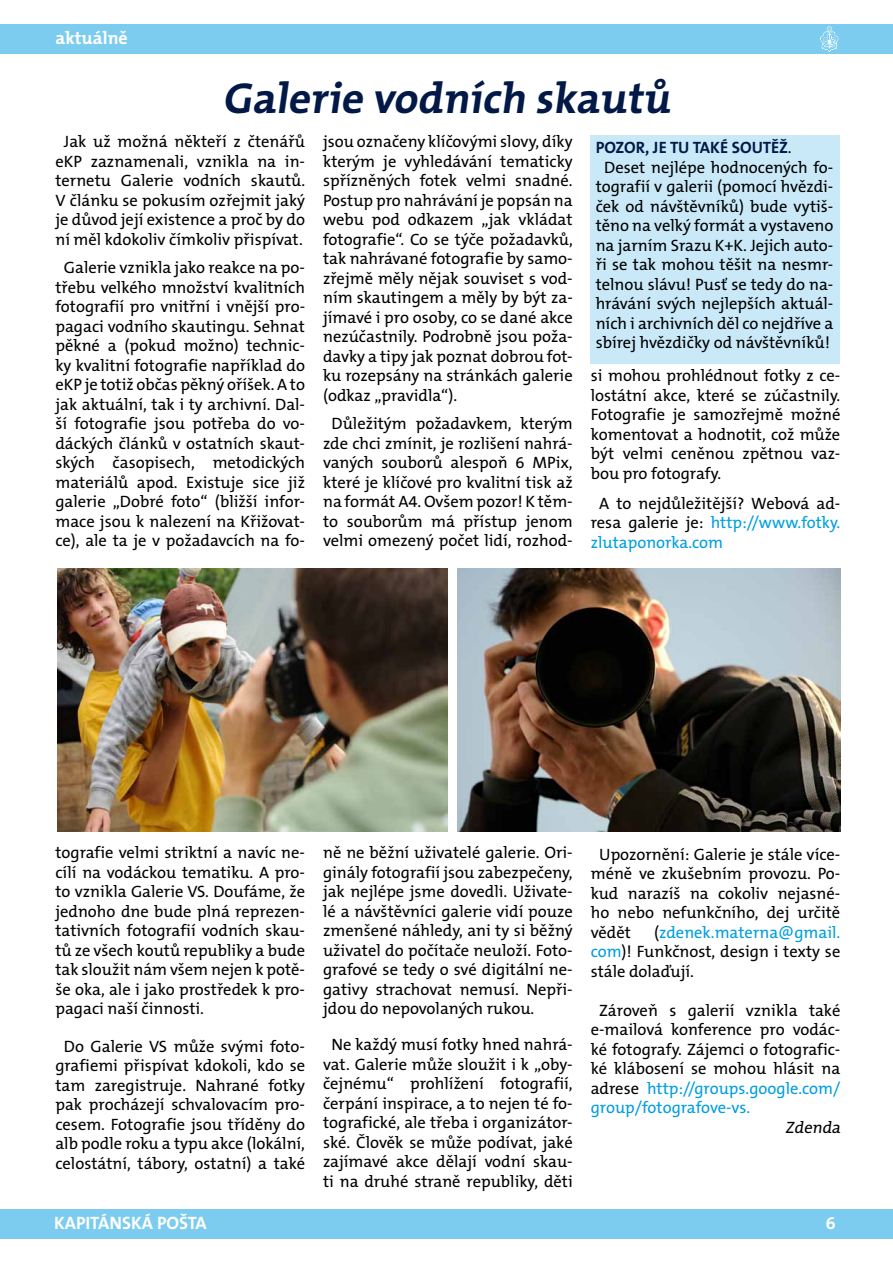
<style>
.page{position:relative;width:893px;height:1263px;background:#fff}
.page>*{position:absolute;margin:0;border:0;box-sizing:border-box;transform-origin:0 0}
.t1{font:700 43.5px "The Mix CE B7";color:#021948}
.t2{font:700 18px "The Mix CE B7";color:#fff}
.t3{font:16.5px/19.5px "The Mix CE B5 Plain";color:#000;text-align:justify}
.t4{font:700 16.5px "The Mix CE B7";color:#021948}
.s1{font-family:"The Mix CE B5 Plain";font-weight:400;color:#000}
.s2{color:#009ee0}
</style>
<div class="page">
<div style="left:0;top:1209px;width:893px;height:30px;background:#7bccee"></div>
<div style="left:0;top:24px;width:893px;height:30px;background:#7bccee"></div>
<svg style="left:820px;top:26px;width:19px;height:26px"></svg>
<img style="left:457px;top:568px;width:383px;height:263px">
<img style="left:57px;top:568px;width:391px;height:263px">
<div style="left:590px;top:135px;width:249px;height:228px;background:#c9e9f8"></div>
<p class="t2" style="left:55px;top:28px;width:74px">aktuálně</p>
<h1 class="t1" style="left:222px;top:74px;width:457px">Galerie vodních skautů</h1>
<p class="t3" style="left:55px;top:133px;width:251px;text-align:center">Jak už možná někteří z čtenářů eKP zaznamenali, vznikla na in&shy;ternetu Galerie vodních skautů.<br>V článku se pokusím ozřejmit jaký je důvod její existence a proč by do ní měl kdokoliv čímkoliv přispívat.</p>
<p class="t3" style="left:55px;top:259px;width:251px;text-align:center">Galerie vznikla jako reakce na po&shy;třebu velkého množství kvalitních fotografií pro vnitřní i vnější pro&shy;pagaci vodního skautingu. Sehnat pěkné a (pokud možno) technic&shy;ky kvalitní fotografie například do eKP je totiž občas pěkný oříšek. A to jak aktuální, tak i ty archivní. Dal&shy;ší fotografie jsou potřeba do vo&shy;dáckých článků v ostatních skaut&shy;ských časopisech, metodických materiálů apod. Existuje sice již galerie „Dobré foto“ (bližší infor&shy;mace jsou k nalezení na Křižovat&shy;ce), ale ta je v požadavcích na fo-</p>
<p class="t3" style="left:323px;top:133px;width:251px">jsou označeny klíčovými slovy, díky kterým je vyhledávání tematicky spřízněných fotek velmi snadné.<br>Postup pro nahrávání je popsán na webu pod odkazem „jak vkládat fotografie“. Co se týče požadavků, tak nahrávané fotografie by samo&shy;zřejmě měly nějak souviset s vod&shy;ním skautingem a měly by být za&shy;jímavé i pro osoby, co se dané akce nezúčastnily. Podrobně jsou poža&shy;davky a tipy jak poznat dobrou fot&shy;ku rozepsány na stránkách galerie (odkaz „pravidla“).</p>
<p class="t3" style="left:323px;top:415px;width:251px;text-align:center">Důležitým požadavkem, kterým zde chci zmínit, je rozlišení nahrá&shy;vaných souborů alespoň 6 MPix, které je klíčové pro kvalitní tisk až na formát A4. Ovšem pozor! K těm&shy;to souborům má přístup jenom velmi omezený počet lidí, rozhod-</p>
<p class="t4" style="left:596px;top:138px;width:20px">Pozo</p>
<p class="t4" style="left:636px;top:138px;width:107px">r, je tu také sout</p>
<p class="t4" style="left:771px;top:138px;width:22px">ěž<span class="s1">.</span></p>
<p class="t3" style="left:596px;top:158px;width:239px;text-align:center">Deset nejlépe hodnocených fo&shy;tografií v galerii (pomocí hvězdi&shy;ček od návštěvníků) bude vytiš&shy;těno na velký formát a vystaveno na jarním Srazu K+K. Jejich auto&shy;ři se tak mohou těšit na nesmr&shy;telnou slávu! Pusť se tedy do na&shy;hrávání svých nejlepších aktuál&shy;ních i archivních děl co nejdříve a sbírej hvězdičky od návštěvníků!</p>
<p class="t3" style="left:591px;top:367px;width:251px">si mohou prohlédnout fotky z ce&shy;lostátní akce, které se zúčastnily.<br>Fotografie je samozřejmě možné komentovat a hodnotit, což může být velmi ceněnou zpětnou vaz&shy;bou pro fotografy.</p>
<p class="t3" style="left:591px;top:494px;width:251px;text-indent:8px">A to nejdůležitější? Webová ad&shy;resa galerie je: <span class="s2">http://www.fotky. zlutaponorka.com</span></p>
<p class="t3" style="left:55px;top:844px;width:251px">tografie velmi striktní a navíc ne&shy;cílí na vodáckou tematiku. A pro&shy;to vznikla Galerie VS. Doufáme, že jednoho dne bude plná reprezen&shy;tativních fotografií vodních skau&shy;tů ze všech koutů republiky a bude tak sloužit nám všem nejen k potě&shy;še oka, ale i jako prostředek k pro&shy;pagaci naší činnosti.</p>
<p class="t3" style="left:55px;top:1037px;width:251px;text-align:center">Do Galerie VS může svými foto&shy;grafiemi přispívat kdokoli, kdo se tam zaregistruje. Nahrané fotky pak procházejí schvalovacím pro&shy;cesem. Fotografie jsou tříděny do alb podle roku a typu akce (lokální, celostátní, tábory, ostatní) a také</p>
<p class="t3" style="left:323px;top:844px;width:251px">ně ne běžní uživatelé galerie. Ori&shy;ginály fotografií jsou zabezpečeny, jak nejlépe jsme dovedli. Uživate&shy;lé a návštěvníci galerie vidí pouze zmenšené náhledy, ani ty si běžný uživatel do počítače neuloží. Foto&shy;grafové se tedy o své digitální ne&shy;gativy strachovat nemusí. Nepři&shy;jdou do nepovolaných rukou.</p>
<p class="t3" style="left:323px;top:1036px;width:251px;text-align:center">Ne každý musí fotky hned nahrá&shy;vat. Galerie může sloužit i k „oby&shy;čejnému“ prohlížení fotografií, čerpání inspirace, a to nejen té fo&shy;tografické, ale třeba i organizátor&shy;ské. Člověk se může podívat, jaké zajímavé akce dělají vodní skau&shy;ti na druhé straně republiky, děti</p>
<p class="t3" style="left:591px;top:845px;width:251px;text-indent:8px">Upozornění: Galerie je stále více&shy;méně ve zkušebním provozu. Po&shy;kud narazíš na cokoliv nejasné&shy;ho nebo nefunkčního, dej určitě vědět</p>
<p class="t3" style="left:591px;top:923px;width:251px;text-indent:63px">(<span class="s2">zdenek.materna@gmail. com</span>)! Funkčnost, design i texty se stále dolaďují.</p>
<p class="t3" style="left:591px;top:1001px;width:251px;text-indent:9px">Zároveň s galerií vznikla také e-mailová konference pro vodác&shy;ké fotografy. Zájemci o fotografic&shy;ké klábosení se mohou hlásit na adrese <span class="s2">http://groups.google.com/ group/fotografove-vs.</span></p>
<p class="t3" style="left:785px;top:1118px;width:59px">Zdenda</p>
<p class="t2" style="left:54px;top:1213px;width:154px">KAPITÁNSKÁ POŠTA</p>
<p class="t2" style="left:826px;top:1213px;width:11px">6</p>
</div>
